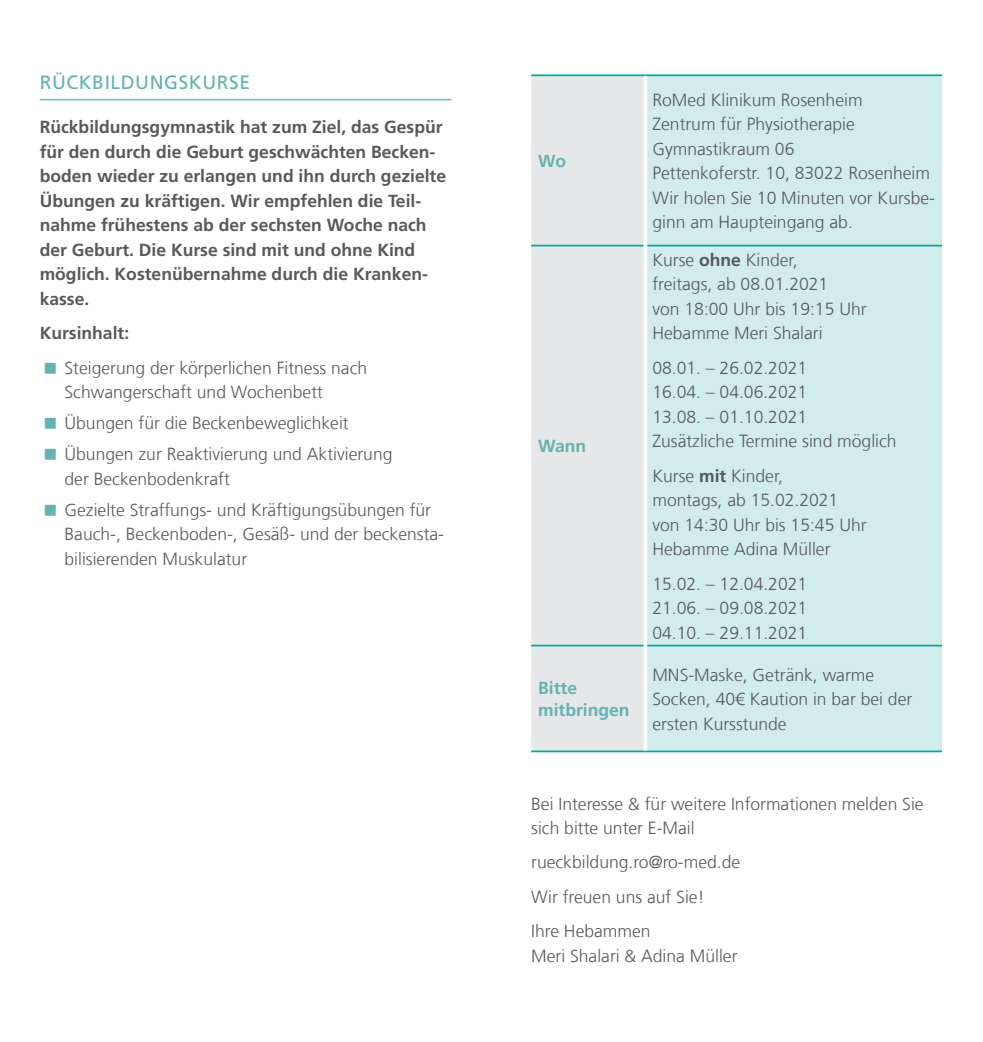
<style>
.page{position:relative;width:983px;height:1042px;background:#fff}
.page>*{position:absolute;margin:0;border:0;box-sizing:border-box;transform-origin:0 0}
.t1{font:19.25px "Frutiger LT Com";letter-spacing:.03em;color:#63b3b0}
.t2{font:300 17.5px/24.5px "Frutiger LT Com";color:#58595b}
.t3{font:700 17.5px/24.5px "Frutiger LT Com";color:#58595b}
.t4{font:700 17.5px/22.8px "Frutiger LT Com";color:#63b3b0}
.s1{font-weight:700}
</style>
<div class="page">
<hr style="left:40px;top:99px;width:411px;height:2px;background:#83bebd">
<div style="left:531px;top:76px;width:112px;height:674px;background:#e6e7e8"></div>
<div style="left:647px;top:76px;width:294px;height:674px;background:#d1ecea"></div>
<hr style="left:531px;top:74px;width:114px;height:2px;background:#00aaa0">
<hr style="left:645px;top:74px;width:296px;height:2px;background:#00aaa0">
<hr style="left:531px;top:245px;width:112px;height:1px;background:#00aaa0">
<hr style="left:647px;top:245px;width:294px;height:1px;background:#00aaa0">
<hr style="left:531px;top:645px;width:112px;height:1px;background:#00aaa0">
<hr style="left:647px;top:645px;width:294px;height:1px;background:#00aaa0">
<hr style="left:531px;top:750px;width:114px;height:2px;background:#00aaa0">
<hr style="left:645px;top:750px;width:296px;height:2px;background:#00aaa0">
<svg style="left:643px;top:76px;width:4px;height:170px"></svg>
<svg style="left:643px;top:246px;width:1px;height:399px"></svg>
<svg style="left:643px;top:645px;width:4px;height:105px"></svg>
<p class="t1" style="left:40px;top:71px;width:212px">RÜCKBILDUNGSKURSE</p>
<p class="t3" style="left:40px;top:115px;width:408px">Rückbildungsgymnastik hat zum Ziel, das Gespür für den durch die Geburt geschwächten Becken&shy;boden wieder zu erlangen und ihn durch gezielte Übungen zu kräftigen. Wir empfehlen die Teil&shy;nahme frühestens ab der sechsten Woche nach der Geburt. Die Kurse sind mit und ohne Kind möglich. Kostenübernahme durch die Kranken&shy;kasse.</p>
<p class="t3" style="left:40px;top:321px;width:91px">Kursinhalt:</p>
<p class="t2" style="left:64px;top:355px;width:304px">Steigerung der körperlichen Fitness nach<br>Schwangerschaft und Wochenbett</p>
<p class="t2" style="left:64px;top:408px;width:329px;line-height:31px">Übungen für die Beckenbeweglichkeit<br>Übungen zur Reaktivierung und Aktivierung</p>
<p class="t2" style="left:64px;top:463px;width:368px;line-height:31px">der Beckenbodenkraft<br>Gezielte Straffungs- und Kräftigungsübungen für</p>
<p class="t2" style="left:64px;top:522px;width:381px">Bauch-, Beckenboden-, Gesäß- und der beckensta&shy;bilisierenden Muskulatur</p>
<p class="t4" style="left:538px;top:150px;width:29px">Wo</p>
<p class="t4" style="left:538px;top:435px;width:49px">Wann</p>
<p class="t4" style="left:538px;top:676px;width:93px">Bitte mitbringen</p>
<p class="t2" style="left:652px;top:88px;width:284px">RoMed Klinikum Rosenheim<br>Zentrum für Physiotherapie<br>Gymnastikraum 06<br>Pettenkoferstr. 10, 83022 Rosenheim<br>Wir holen Sie 10 Minuten vor Kursbe&shy;ginn am Haupteingang ab.</p>
<p class="t2" style="left:652px;top:248px;width:216px">Kurse <span class="s1">ohne</span> Kinder,<br>freitags, ab 08.01.2021<br>von 18:00 Uhr bis 19:15 Uhr<br>Hebamme Meri Shalari</p>
<p class="t2" style="left:652px;top:355px;width:246px">08.01. – 26.02.2021<br>16.04. – 04.06.2021<br>13.08. – 01.10.2021<br>Zusätzliche Termine sind möglich</p>
<p class="t2" style="left:652px;top:463px;width:216px">Kurse <span class="s1">mit</span> Kinder,<br>montags, ab 15.02.2021 von 14:30 Uhr bis 15:45 Uhr<br>Hebamme Adina Müller</p>
<p class="t2" style="left:652px;top:571px;width:156px;text-align:justify">15.02. – 12.04.2021<br>21.06. – 09.08.2021<br>04.10. – 29.11.2021</p>
<p class="t2" style="left:652px;top:662px;width:261px">MNS-Maske, Getränk, warme<br>Socken, 40€ Kaution in bar bei der ersten Kursstunde</p>
<p class="t2" style="left:531px;top:791px;width:394px">Bei Interesse &amp; für weitere Informationen melden Sie sich bitte unter E-Mail</p>
<p class="t2" style="left:531px;top:845px;width:210px;line-height:34.5px">rueckbildung.ro@ro-med.de<br>Wir freuen uns auf Sie!<br>Ihre Hebammen</p>
<p class="t2" style="left:531px;top:943px;width:208px">Meri Shalari &amp; Adina Müller</p>
</div>
